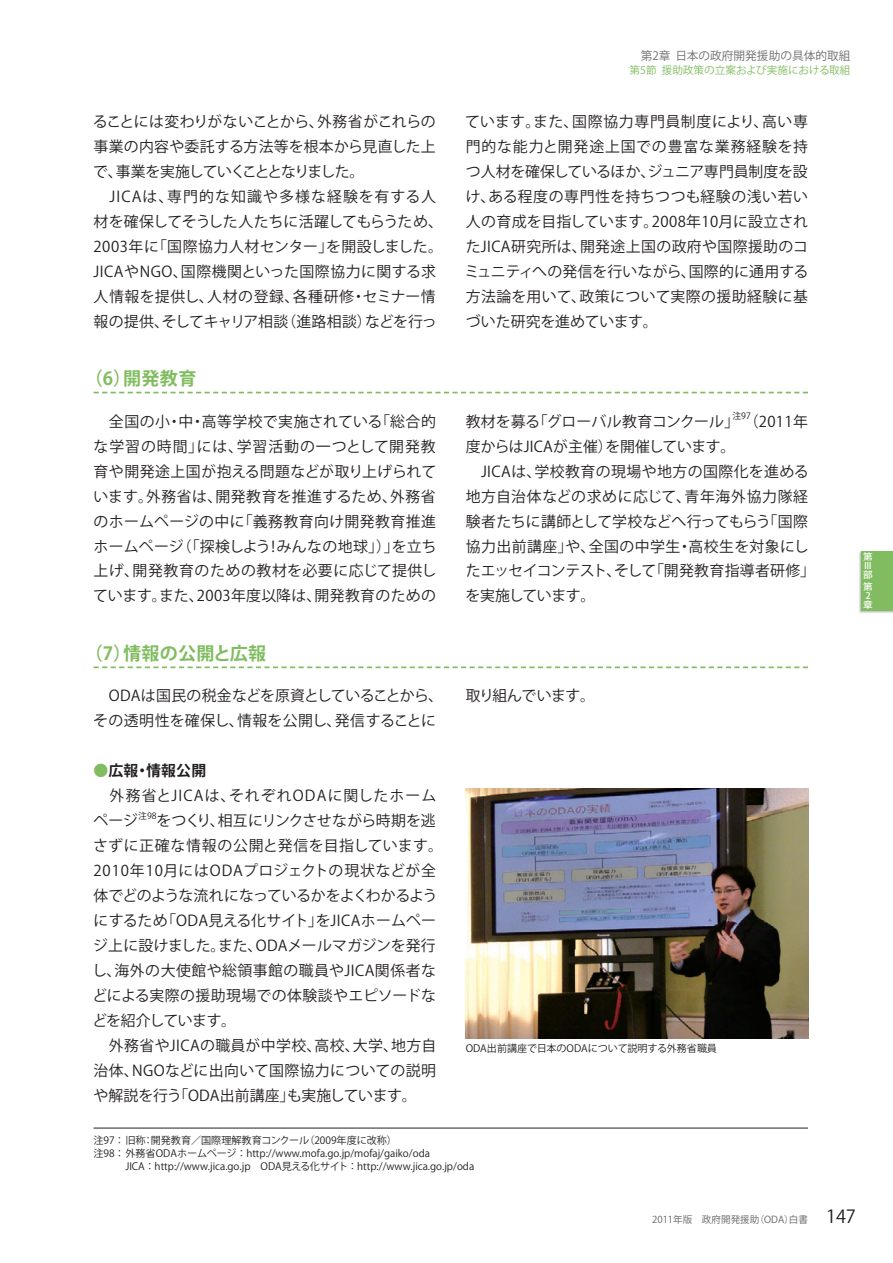
<style>
.page{position:relative;width:893px;height:1263px;background:#fff}
.page>*{position:absolute;margin:0;border:0;box-sizing:border-box;transform-origin:0 0}
.t1{font:18px "Koz Go Pro Bold 90 msp RKSJ H";letter-spacing:.02em;color:#81bd60}
.t2{font:14.85px/25px "Koz Go Pro Regular 90 msp RKSJ H";letter-spacing:.02em;color:#231f20}
.t3{font:14.85px/25px "Koz Go Pro Regular 90 msp RKSJ H";letter-spacing:.08em;color:#231f20}
.t4{font:14.85px "Koz Go Pro Regular 90 msp RKSJ H";letter-spacing:-.03em;color:#231f20}
.t5{font:14.85px "Koz Go Pro Bold 90 msp RKSJ H";letter-spacing:.01em;color:#231f20}
.t6{font:11.7px "Koz Go Pro Regular 90 msp RKSJ H";color:#6d6e70}
.t7{font:10.65px "Koz Go Pro Regular 90 msp RKSJ H";color:#81bd60}
.t8{font:10.05px "Koz Go Pro Regular 90 msp RKSJ H";color:#231f20}
.t9{font:9.6px "Koz Go Pro Regular 90 msp RKSJ H";color:#636466}
.t10{font:9.15px/9.1px "Koz Go Pro Medium 90 msp RKSJ V";color:#fff;scale:1.05 1}
.t11{font:8.7px "Koz Go Pro Regular 90 msp RKSJ H";letter-spacing:.015em;color:#231f20}
.s1{color:#81bd60}
.s2{font-size:18px;color:#231f20}
</style>
<div class="page">
<img style="left:859px;top:551px;width:34px;height:62px">
<div style="left:861px;top:551px;width:32px;height:59px;background:#81bd60"></div>
<hr style="left:94px;top:1128px;width:714px;height:1px;background:#231f20">
<svg style="left:94px;top:666px;width:714px;height:2px"></svg>
<svg style="left:94px;top:392px;width:714px;height:1px"></svg>
<img style="left:466px;top:788px;width:342px;height:251px">
<p class="t6" style="left:641px;top:51px;width:211px">第2章 日本の政府開発援助の具体的取組</p>
<p class="t7" style="left:630px;top:66px;width:222px">第5節 援助政策の立案および実施における取組</p>
<p class="t2" style="left:93px;top:111px;width:352px">ることには変わりがないことから、外務省がこれらの事業の内容や委託する方法等を根本から見直した上で、事業を実施していくこととなりました。<br>　JICAは、専門的な知識や多様な経験を有する人材を確保してそうした人たちに活躍してもらうため、<br>2003年に「国際協力人材センター」を開設しました。<br>JICAやNGO、国際機関といった国際協力に関する求人情報を提供し、人材の登録、各種研修・セミナー情報の提供、そしてキャリア相談（進路相談）などを行っ</p>
<p class="t2" style="left:464px;top:111px;width:345px;text-align:justify">ています。また、国際協力専門員制度により、高い専門的な能力と開発途上国での豊富な業務経験を持つ人材を確保しているほか、ジュニア専門員制度を設け、ある程度の専門性を持ちつつも経験の浅い若い人の育成を目指しています。2008年10月に設立されたJICA研究所は、開発途上国の政府や国際援助のコミュニティへの発信を行いながら、国際的に通用する方法論を用いて、政策について実際の援助経験に基づいた研究を進めています。</p>
<p class="t1" style="left:85px;top:372px;width:113px">（6）開発教育</p>
<p class="t11" style="left:732px;top:413px;width:20px">注97</p>
<p class="t2" style="left:465px;top:435px;width:351px">度からはJICAが主催）を開催しています。<br>　JICAは、学校教育の現場や地方の国際化を進める地方自治体などの求めに応じて、青年海外協力隊経験者たちに講師として学校などへ行ってもらう「国際協力出前講座」や、全国の中学生・高校生を対象にしたエッセイコンテスト、そして「開発教育指導者研修」を実施しています。</p>
<p class="t2" style="left:93px;top:411px;width:345px;text-align:justify">　全国の小・中・高等学校で実施されている「総合的な学習の時間」には、学習活動の一つとして開発教育や開発途上国が抱える問題などが取り上げられています。外務省は、開発教育を推進するため、外務省のホームページの中に「義務教育向け開発教育推進ホームページ（「探検しよう！みんなの地球」）」を立ち上げ、開発教育のための教材を必要に応じて提供しています。また、2003年度以降は、開発教育のための</p>
<p class="t2" style="left:466px;top:411px;width:344px">教材を募る「グローバル教育コンクール」（2011年</p>
<p class="t1" style="left:85px;top:647px;width:183px">（7）情報の公開と広報</p>
<p class="t2" style="left:93px;top:685px;width:351px">　ODAは国民の税金などを原資としていることから、その透明性を確保し、情報を公開し、発信することに</p>
<p class="t4" style="left:466px;top:690px;width:131px">取り組んでいます。</p>
<p class="t5" style="left:94px;top:765px;width:114px"><span class="s1">●</span>広報・情報公開</p>
<p class="t3" style="left:94px;top:785px;width:344px">　外務省とJICAは、それぞれODAに関したホームページ</p>
<p class="t11" style="left:138px;top:812px;width:20px">注98</p>
<p class="t2" style="left:92px;top:810px;width:352px;text-indent:65px">をつくり、相互にリンクさせながら時期を逃さずに正確な情報の公開と発信を目指しています。<br>2010年10月にはODAプロジェクトの現状などが全体でどのような流れになっているかをよくわかるようにするため「ODA見える化サイト」をJICAホームページ上に設けました。また、ODAメールマガジンを発行し、海外の大使館や総領事館の職員やJICA関係者などによる実際の援助現場での体験談やエピソードなどを紹介しています。<br>　外務省やJICAの職員が中学校、高校、大学、地方自治体、NGOなどに出向いて国際協力についての説明や解説を行う「ODA出前講座」も実施しています。</p>
<p class="t8" style="left:466px;top:1044px;width:253px">ODA出前講座で日本のODAについて説明する外務省職員</p>
<p class="t8" style="left:94px;top:1137px;width:305px">注97 ： 旧称：開発教育／国際理解教育コンクール（2009年度に改称）</p>
<p class="t8" style="left:94px;top:1149px;width:338px">注98 ： 外務省ODAホームページ ： http://www.mofa.go.jp/mofaj/gaiko/oda</p>
<p class="t8" style="left:125px;top:1162px;width:360px">JICA ： http://www.jica.go.jp　ODA見える化サイト ： http://www.jica.go.jp/oda　</p>
<p class="t10" style="left:863px;top:553px;width:10px">第<br>Ⅲ部</p>
<p class="t10" style="left:863px;top:583px;width:10px">第<br>2章</p>
<p class="t9" style="left:652px;top:1216px;width:205px">2011年版　政府開発援助（ODA）白書 <span class="s2">147</span></p>
</div>
